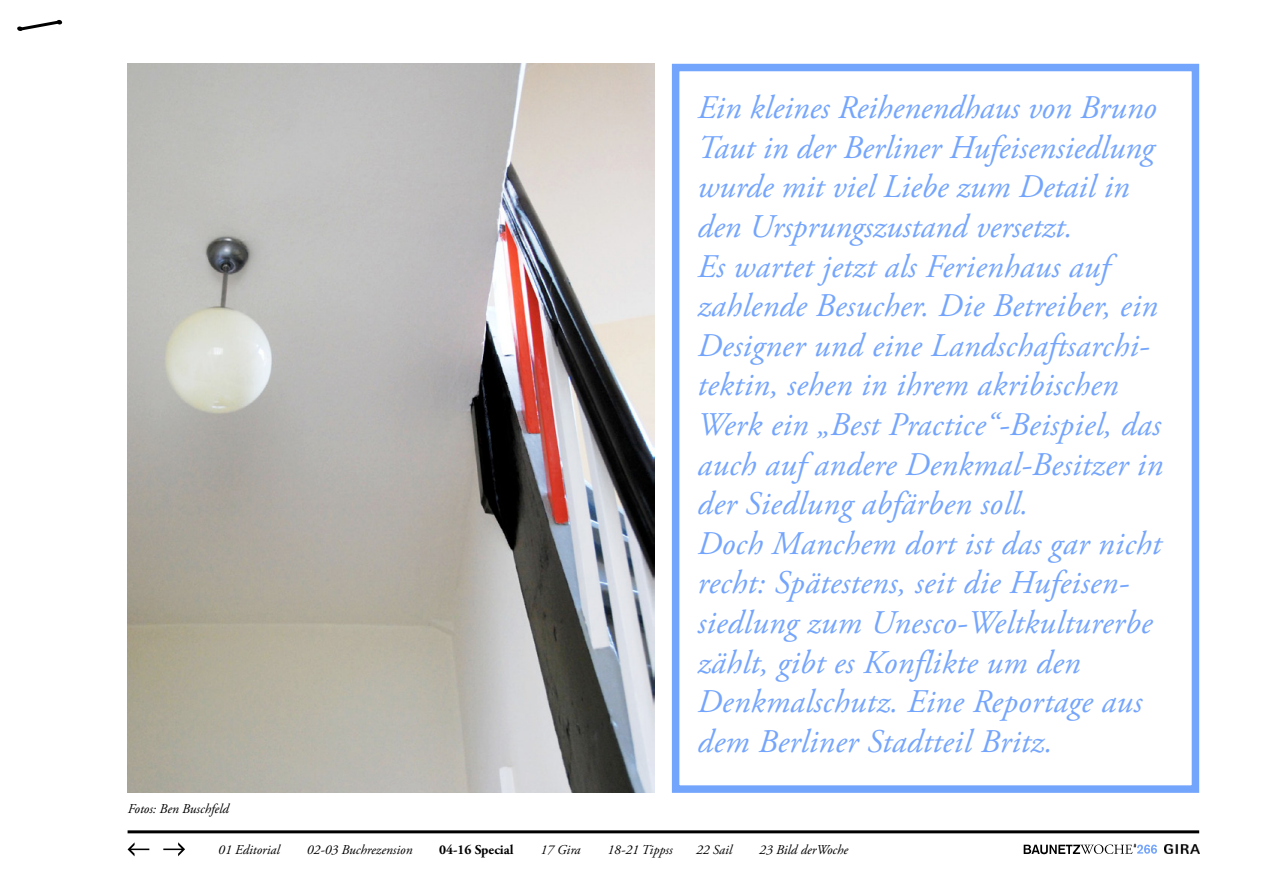
<style>
.page{position:relative;width:1263px;height:893px;background:#fff}
.page>*{position:absolute;margin:0;border:0;box-sizing:border-box;transform-origin:0 0}
.t1{font:italic 33px/39.6px "Adobe Garamond Pro";letter-spacing:.01em;color:#74a5fd}
.t2{font:italic 13.5px "Adobe Garamond Pro";color:#000}
.t3{font:700 13.5px "Adobe Garamond Pro";color:#000}
</style>
<div class="page">
<hr style="left:128px;top:830px;width:1071px;height:3px;background:#000">
<svg style="left:128px;top:842px;width:21px;height:14px"></svg>
<svg style="left:163px;top:842px;width:22px;height:14px"></svg>
<svg style="left:17px;top:20px;width:46px;height:11px"></svg>
<svg style="left:1024px;top:844px;width:133px;height:10px"></svg>
<img style="left:1164px;top:845px;width:35px;height:9px">
<div style="left:672px;top:64px;width:527px;height:729px;background:#fff;border:8px solid #74a5fd"></div>
<img style="left:128px;top:64px;width:527px;height:729px">
<p class="t1" style="left:697px;top:89px;width:467px">Ein kleines Reihenendhaus von Bruno Taut in der Berliner Hufeisensiedlung wurde mit viel Liebe zum Detail in den Ursprungszustand versetzt.<br>Es wartet jetzt als Ferienhaus auf zahlende Besucher. Die Betreiber, ein Designer und eine Landschaftsarchi&shy;tektin, sehen in ihrem akribischen Werk ein „Best Practice“-Beispiel, das auch auf andere Denkmal-Besitzer in der Siedlung abfärben soll.<br>Doch Manchem dort ist das gar nicht recht: Spätestens, seit die Hufeisen&shy;siedlung zum Unesco-Weltkulturerbe zählt, gibt es Konflikte um den Denkmalschutz. Eine Reportage aus dem Berliner Stadtteil Britz.</p>
<p class="t2" style="left:128px;top:801px;width:103px">Fotos: Ben Buschfeld</p>
<p class="t2" style="left:218px;top:841px;width:63px">01 Editorial</p>
<p class="t2" style="left:307px;top:841px;width:107px">02-03 Buchrezension</p>
<p class="t3" style="left:439px;top:841px;width:76px">04-16 Special</p>
<p class="t2" style="left:540px;top:841px;width:42px">17 Gira</p>
<p class="t2" style="left:607px;top:841px;width:66px">18-21 Tippss</p>
<p class="t2" style="left:696px;top:841px;width:38px">22 Sail</p>
<p class="t2" style="left:759px;top:841px;width:91px">23 Bild derWoche</p>
</div>
